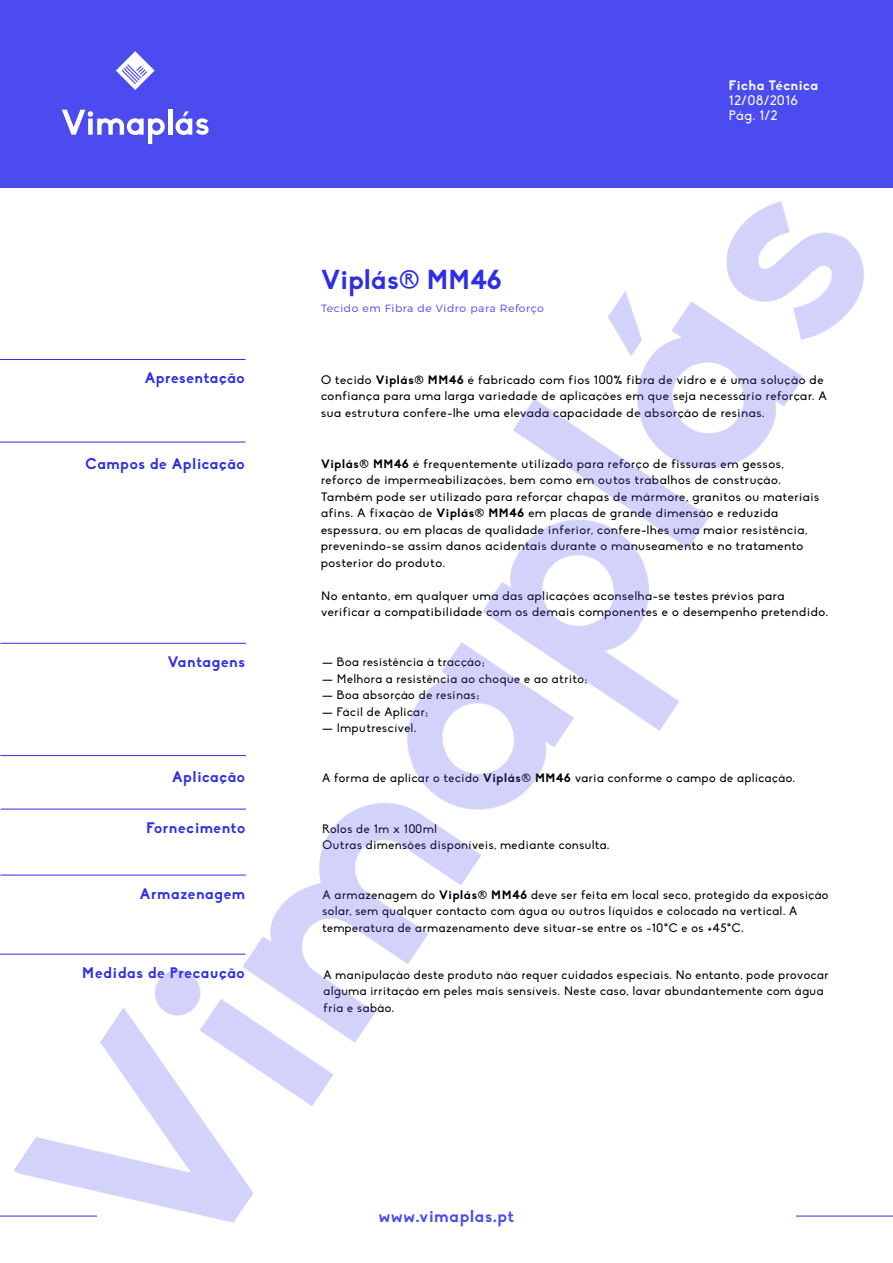
<style>
.page{position:relative;width:893px;height:1263px;background:#fff}
.page>*{position:absolute;margin:0;border:0;box-sizing:border-box;transform-origin:0 0}
.t1{font:700 27px "Biko";letter-spacing:.015em;color:#2e2ee5}
.t2{font:700 16.5px "Biko";letter-spacing:.05em;color:#4b4bef}
.t3{font:700 15px "Biko";letter-spacing:.05em;color:#2e2ee5}
.t4{font:13.5px/15px "Biko";letter-spacing:.05em;color:#fff}
.t5{font:700 13.5px "Biko";letter-spacing:.05em;color:#fff}
.t6{font:12px/16.5px "Biko";letter-spacing:.05em;color:#000}
.t7{font:300 10.5px "Montserrat";letter-spacing:.05em;color:#4b4bef}
.s1{font-weight:400}
.s2{font-weight:700}
</style>
<div class="page">
<div style="left:0;top:0;width:893px;height:187px;background:#4b4bef"></div>
<hr style="left:0;top:442px;width:245px;height:1px;background:#2e2ee5">
<hr style="left:0;top:1216px;width:97px;height:1px;background:#2e2ee5">
<hr style="left:0;top:359px;width:245px;height:1px;background:#2e2ee5">
<hr style="left:0;top:755px;width:246px;height:1px;background:#2e2ee5">
<hr style="left:0;top:643px;width:246px;height:1px;background:#2e2ee5">
<hr style="left:1px;top:809px;width:245px;height:1px;background:#2e2ee5">
<hr style="left:0;top:875px;width:246px;height:1px;background:#2e2ee5">
<hr style="left:0;top:954px;width:245px;height:1px;background:#2e2ee5">
<svg style="left:62px;top:110px;width:103px;height:34px"></svg>
<hr style="left:168px;top:109px;width:4px;height:26px;background:#fff">
<svg style="left:176px;top:111px;width:33px;height:24px"></svg>
<svg style="left:116px;top:51px;width:39px;height:39px"></svg>
<img style="left:14px;top:187px;width:879px;height:1036px">
<p class="t3" style="left:145px;top:369px;width:101px">Apresentação</p>
<p class="t3" style="left:85px;top:454px;width:161px">Campos de Aplicação</p>
<p class="t3" style="left:168px;top:653px;width:79px">Vantagens</p>
<p class="t3" style="left:172px;top:768px;width:74px">Aplicação</p>
<p class="t3" style="left:147px;top:818px;width:100px">Fornecimento</p>
<p class="t3" style="left:140px;top:884px;width:107px">Armazenagem</p>
<p class="t3" style="left:82px;top:963px;width:164px">Medidas de Precaução</p>
<h1 class="t1" style="left:321px;top:263px;width:182px">Viplás<span class="s1">®</span> MM46</h1>
<p class="t7" style="left:321px;top:302px;width:224px">Tecido em Fibra de Vidro para Reforço</p>
<p class="t5" style="left:729px;top:77px;width:91px">Ficha Técnica</p>
<p class="t4" style="left:729px;top:93px;width:71px">12/08/2016<br>Pág. 1/2</p>
<p class="t6" style="left:321px;top:372px;width:507px">O tecido <span class="s2">Viplás</span>® <span class="s2">MM46</span> é fabricado com fios 100% fibra de vidro e é uma solução de confiança para uma larga variedade de aplicações em que seja necessário reforçar. A sua estrutura confere-lhe uma elevada capacidade de absorção de resinas.</p>
<p class="t6" style="left:321px;top:456px;width:500px"><span class="s2">Viplás</span>® <span class="s2">MM46</span> é frequentemente utilizado para reforço de fissuras em gessos, reforço de impermeabilizações, bem como em outos trabalhos de construção.<br>Também pode ser utilizado para reforçar chapas de mármore, granitos ou materiais afins. A fixação de <span class="s2">Viplás</span>® <span class="s2">MM46</span> em placas de grande dimensão e reduzida espessura, ou em placas de qualidade inferior, confere-lhes uma maior resistência, prevenindo-se assim danos acidentais durante o manuseamento e no tratamento posterior do produto.</p>
<p class="t6" style="left:321px;top:588px;width:508px">No entanto, em qualquer uma das aplicações aconselha-se testes prévios para verificar a compatibilidade com os demais componentes e o desempenho pretendido.</p>
<p class="t6" style="left:322px;top:654px;width:164px">— Boa resistência à tracção;</p>
<p class="t6" style="left:322px;top:671px;width:267px">— Melhora a resistência ao choque e ao atrito;</p>
<p class="t6" style="left:322px;top:687px;width:159px">— Boa absorção de resinas;</p>
<p class="t6" style="left:322px;top:704px;width:108px">— Fácil de Aplicar;</p>
<p class="t6" style="left:322px;top:720px;width:96px">— Imputrescível.</p>
<p class="t6" style="left:322px;top:770px;width:475px">A forma de aplicar o tecido <span class="s2">Viplás</span>® <span class="s2">MM46</span> varia conforme o campo de aplicação.</p>
<p class="t6" style="left:322px;top:821px;width:288px">Rolos de 1m x 100ml<br>Outras dimensões disponíveis, mediante consulta.</p>
<p class="t6" style="left:322px;top:887px;width:508px">A armazenagem do <span class="s2">Viplás</span>® <span class="s2">MM46</span> deve ser feita em local seco, protegido da exposição solar, sem qualquer contacto com água ou outros líquidos e colocado na vertical. A temperatura de armazenamento deve situar-se entre os -10°C e os +45°C.</p>
<p class="t6" style="left:323px;top:967px;width:507px">A manipulação deste produto não requer cuidados especiais. No entanto, pode provocar alguma irritação em peles mais sensíveis. Neste caso, lavar abundantemente com água fria e sabão.</p>
<h2 class="t2" style="left:379px;top:1207px;width:137px">www.vimaplas.pt</h2>
</div>
